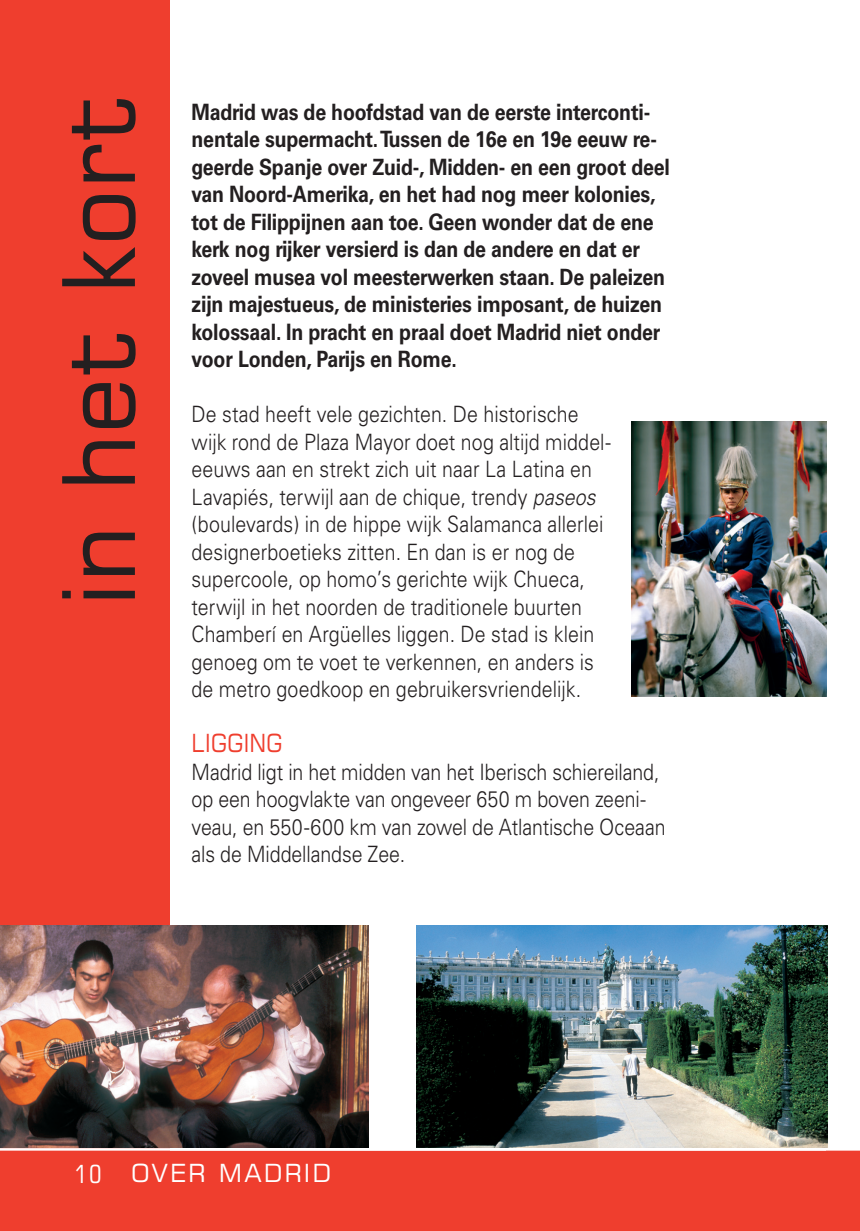
<style>
.page{position:relative;width:860px;height:1231px;background:#fff}
.page>*{position:absolute;margin:0;border:0;box-sizing:border-box;transform-origin:0 0}
.t1{font:100px "Square 721 BT";color:#231f20}
.t2{font:25px "Square 721 BT";letter-spacing:.08em;color:#fff}
.t3{font:25px "Square 721 BT";letter-spacing:.015em;color:#ef3e2e;scale:.87 1}
.t4{font:300 22.5px/27.5px "Univers";letter-spacing:.005em;color:#231f20;scale:.87 1}
.t5{font:700 22.5px/27.5px "Univers";letter-spacing:-.01em;color:#231f20;scale:.87 1}
.s1{font-style:italic}
.s2{font-stretch:condensed}
</style>
<div class="page">
<div style="left:0;top:1149px;width:826px;height:82px;background:#ef3e2e"></div>
<div style="left:826px;top:1149px;width:34px;height:82px;background:#ef3e2e"></div>
<div style="left:0;top:0;width:170px;height:1150px;background:#ef3e2e"></div>
<hr style="left:0;top:1148px;width:860px;height:2px;background:#fff">
<img style="left:631px;top:422px;width:195px;height:274px">
<img style="left:416px;top:925px;width:411px;height:223px">
<img style="left:0;top:925px;width:369px;height:223px">
<h1 class="t1" style="left:36px;top:606px;width:514px;rotate:-90deg">in het kort</h1>
<p class="t5" style="left:191px;top:98px;width:551px">Madrid was de hoofdstad van de eerste interconti&shy;nentale supermacht. Tussen de 16e en 19e eeuw re&shy;geerde Spanje over Zuid-, Midden- en een groot deel van Noord-Amerika, en het had nog meer kolonies, tot de Filippijnen aan toe. Geen wonder dat de ene kerk nog rijker versierd is dan de andere en dat er zoveel musea vol meesterwerken staan. De paleizen zijn majestueus, de ministeries imposant, de huizen kolossaal. In pracht en praal doet Madrid niet onder voor Londen, Parijs en Rome.</p>
<p class="t4" style="left:191px;top:400px;width:483px">De stad heeft vele gezichten. De historische wijk rond de Plaza Mayor doet nog altijd middel&shy;eeuws aan en strekt zich uit naar La Latina en Lavapiés, terwijl aan de chique, trendy <span class="s1">paseos </span>(boulevards) in de hippe wijk Salamanca allerlei designerboetieks zitten. En dan is er nog de supercoole, op homo’s gerichte wijk Chueca, terwijl in het noorden de traditionele buurten Chamberí en Argüelles liggen. De stad is klein genoeg om te voet te verkennen, en anders is de metro goedkoop en gebruikersvriendelijk.</p>
<p class="t3" style="left:191px;top:727px;width:106px">LIGGING</p>
<p class="t4" style="left:191px;top:758px;width:546px">Madrid ligt in het midden van het Iberisch schiereiland, op een hoogvlakte van ongeveer 650 m boven zeeni&shy;veau, en 550-600 km van zowel de Atlantische Oceaan als de Middellandse Zee.</p>
<p class="t2" style="left:75px;top:1157px;width:258px"><span class="s2">10</span> OVER MADRID</p>
</div>
